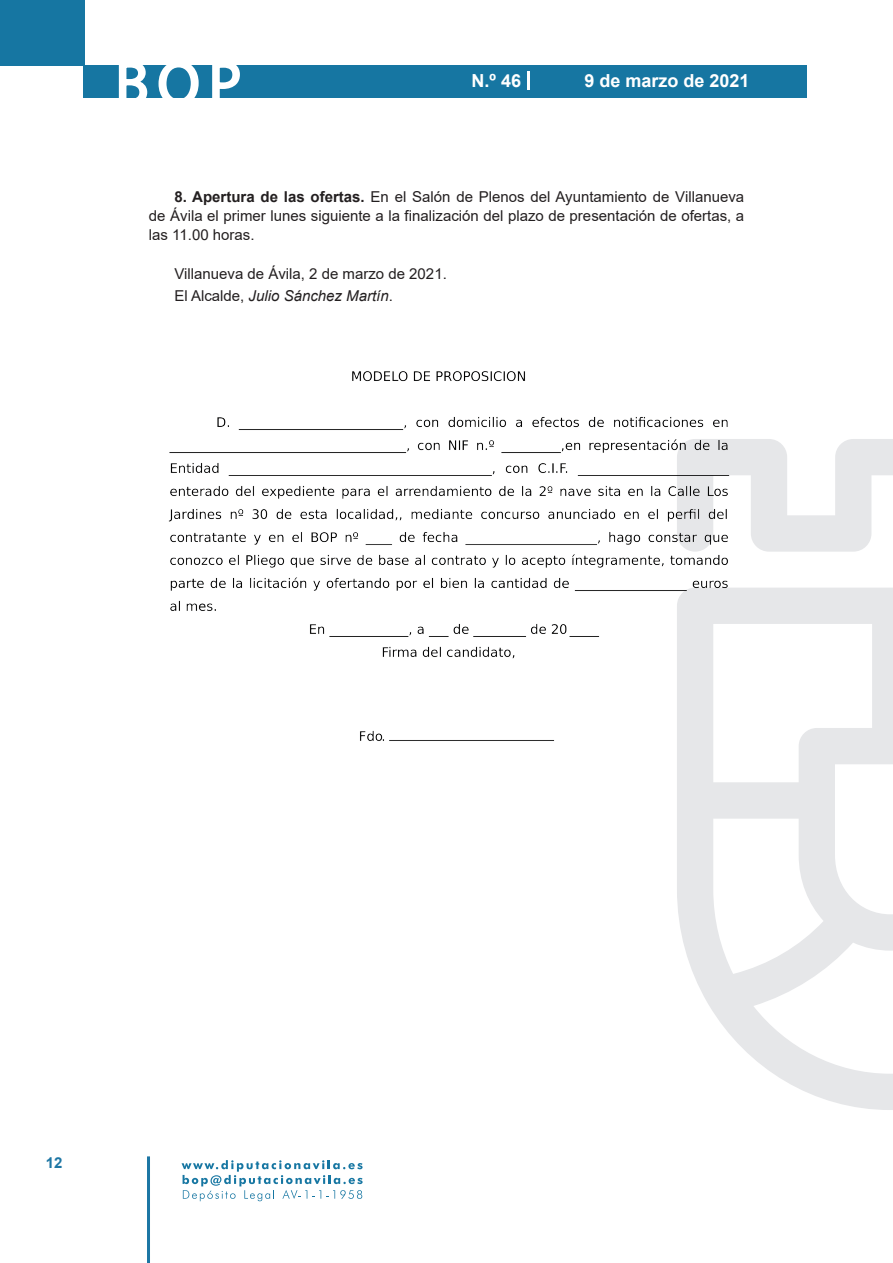
<style>
.page{position:relative;width:893px;height:1263px;background:#fff}
.page>*{position:absolute;margin:0;border:0;box-sizing:border-box;transform-origin:0 0}
.t1{font:500 61.5px "Avant Garde";color:#fff}
.t2{font:700 18px "Arial";color:#fff}
.t3{font:15px/18.8px "Arial";color:#231f20;text-align:justify}
.t4{font:700 15px "Arial";color:#1d76a4}
.s1{font-weight:700}
.s2{font-style:italic}
</style>
<div class="page">
<div style="left:0;top:0;width:85px;height:65px;background:#1676a2"></div>
<div style="left:84px;top:65px;width:723px;height:33px;background:#1676a2"></div>
<svg style="left:118px;top:65px;width:30px;height:33px"></svg>
<svg style="left:158px;top:65px;width:41px;height:33px"></svg>
<svg style="left:212px;top:65px;width:28px;height:33px"></svg>
<svg style="left:182px;top:1160px;width:181px;height:41px"></svg>
<hr style="left:147px;top:1156px;width:3px;height:107px;background:#1d76a4">
<svg style="left:528px;top:71px;width:2px;height:19px"></svg>
<svg style="left:677px;top:439px;width:216px;height:671px"></svg>
<img style="left:168px;top:371px;width:575px;height:377px">
<h1 class="t1" style="left:115px;top:46px;width:128px">BOP</h1>
<p class="t2" style="left:472px;top:68px;width:51px">N.º 46</p>
<p class="t2" style="left:584px;top:68px;width:167px">9 de marzo de 2021</p>
<p class="t3" style="left:149px;top:188px;width:597px;text-indent:26px"><span class="s1">8. Apertura de las ofertas.</span> En el Salón de Plenos del Ayuntamiento de Villanueva de Ávila el primer lunes siguiente a la finalización del plazo de presentación de ofertas, a las 11.00 horas.</p>
<p class="t3" style="left:174px;top:263px;width:274px;line-height:22.2px">Villanueva de Ávila, 2 de marzo de 2021.<br>El Alcalde, <span class="s2">Julio Sánchez Martín</span>.</p>
<p class="t4" style="left:46px;top:1152px;width:18px">12</p>
</div>
